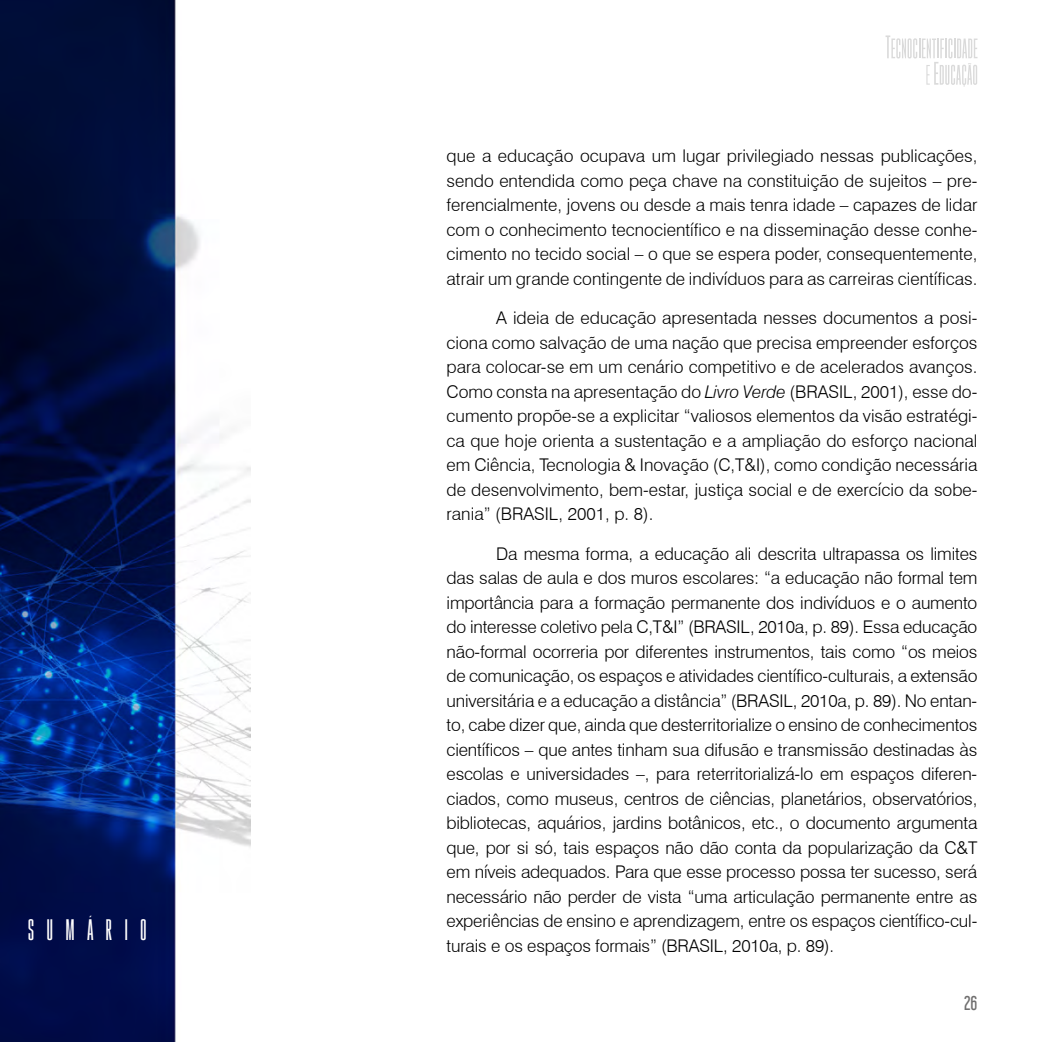
<style>
.page{position:relative;width:1042px;height:1042px;background:#fff}
.page>*{position:absolute;margin:0;border:0;box-sizing:border-box;transform-origin:0 0}
.t1{font:24.5px "Gobold High";letter-spacing:.5em;color:#fff}
.t2{font:300 17.5px/24.5px "Swiss 721 BT";color:#000;text-align:justify}
.t3{font:17.5px "Libel Suit Rg";color:#706f6f}
.s1{font-style:italic}
</style>
<div class="page">
<svg style="left:885px;top:35px;width:92px;height:52px"></svg>
<img style="left:0;top:0;width:250px;height:1042px">
<h1 class="t1" style="left:28px;top:914px;width:121px">SUMÁRIO</h1>
<p class="t2" style="left:446px;top:144px;width:532px">que a educação ocupava um lugar privilegiado nessas publicações, sendo entendida como peça chave na constituição de sujeitos – pre&shy;ferencialmente, jovens ou desde a mais tenra idade – capazes de lidar com o conhecimento tecnocientífico e na disseminação desse conhe&shy;cimento no tecido social – o que se espera poder, consequentemente, atrair um grande contingente de indivíduos para as carreiras científicas.</p>
<p class="t2" style="left:446px;top:305px;width:532px;text-indent:50px">A ideia de educação apresentada nesses documentos a posi&shy;ciona como salvação de uma nação que precisa empreender esforços para colocar-se em um cenário competitivo e de acelerados avanços.<br>Como consta na apresentação do <span class="s1">Livro Verde</span> (BRASIL, 2001), esse do&shy;cumento propõe-se a explicitar “valiosos elementos da visão estratégi&shy;ca que hoje orienta a sustentação e a ampliação do esforço nacional em Ciência, Tecnologia &amp; Inovação (C,T&amp;I), como condição necessária de desenvolvimento, bem-estar, justiça social e de exercício da sobe&shy;rania” (BRASIL, 2001, p. 8).</p>
<p class="t2" style="left:446px;top:541px;width:532px;text-indent:50px">Da mesma forma, a educação ali descrita ultrapassa os limites das salas de aula e dos muros escolares: “a educação não formal tem importância para a formação permanente dos indivíduos e o aumento do interesse coletivo pela C,T&amp;I” (BRASIL, 2010a, p. 89). Essa educação não-formal ocorreria por diferentes instrumentos, tais como “os meios de comunicação, os espaços e atividades científico-culturais, a extensão universitária e a educação a distância” (BRASIL, 2010a, p. 89). No entan&shy;to, cabe dizer que, ainda que desterritorialize o ensino de conhecimentos científicos – que antes tinham sua difusão e transmissão destinadas às escolas e universidades –, para reterritorializá-lo em espaços diferen&shy;ciados, como museus, centros de ciências, planetários, observatórios, bibliotecas, aquários, jardins botânicos, etc., o documento argumenta que, por si só, tais espaços não dão conta da popularização da C&amp;T em níveis adequados. Para que esse processo possa ter sucesso, será necessário não perder de vista “uma articulação permanente entre as experiências de ensino e aprendizagem, entre os espaços científico-cul&shy;turais e os espaços formais” (BRASIL, 2010a, p. 89).</p>
<p class="t3" style="left:964px;top:988px;width:15px">26</p>
</div>
